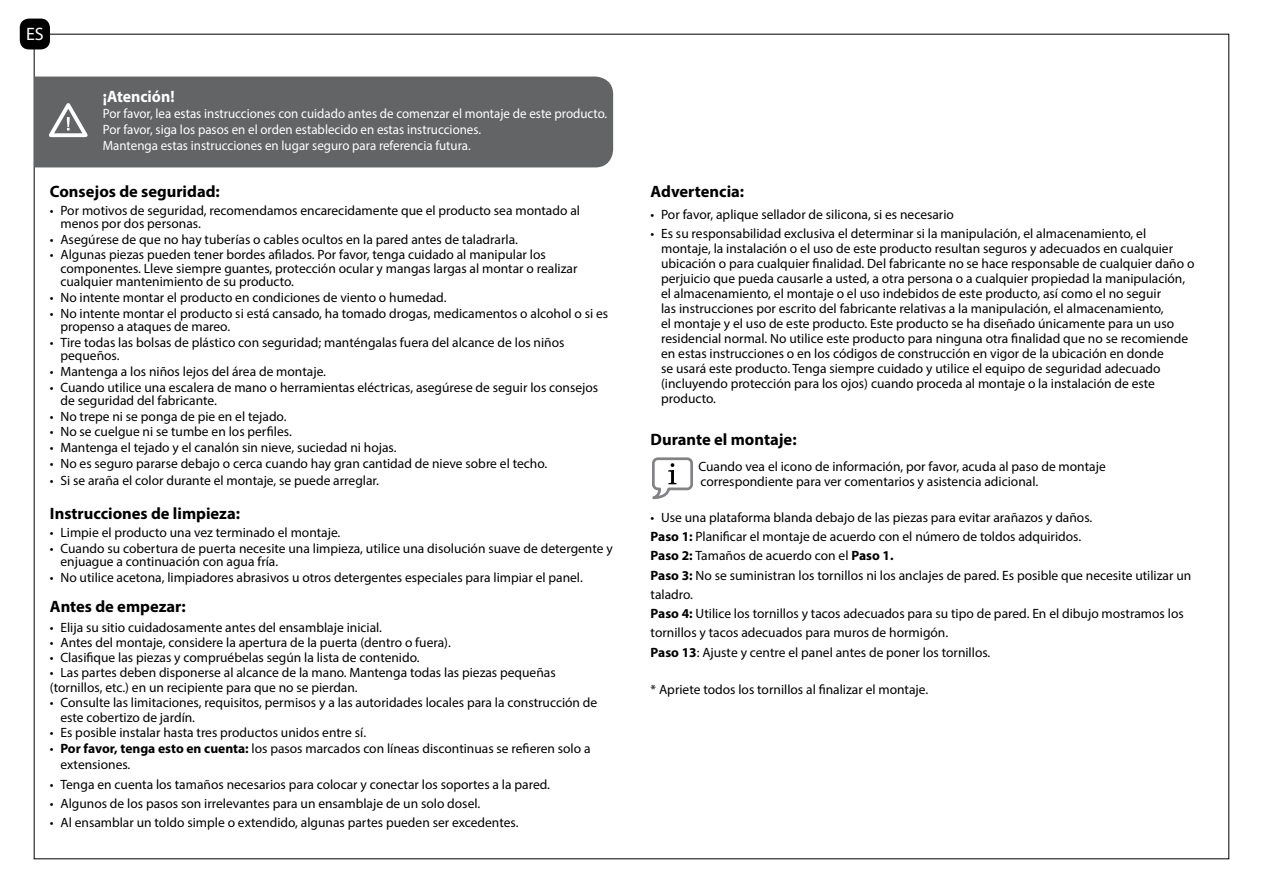
<style>
.page{position:relative;width:1263px;height:893px;background:#fff}
.page>*{position:absolute;margin:0;border:0;box-sizing:border-box;transform-origin:0 0}
.t1{font:18px "Myriad Pro";color:#fff}
.t2{font:700 16.5px "Myriad Pro";color:#000}
.t3{font:700 16.5px "Myriad Pro";color:#fff;scale:.96 1}
.t4{font:13.5px/15px "Myriad Pro";color:#000}
.t5{font:13.5px/16.2px "Myriad Pro";color:#fff;scale:.96 1}
.s1{font-weight:700}
</style>
<div class="page">
<div style="left:34px;top:77px;width:579px;height:90px;background:#636466"></div>
<svg style="left:44px;top:100px;width:48px;height:39px"></svg>
<div style="left:21px;top:19px;width:28px;height:30px;background:#000;border-radius:9px"></div>
<div style="left:20px;top:19px;width:30px;height:30px;border:2px solid #000;border-radius:9px"></div>
<svg style="left:652px;top:457px;width:41px;height:43px"></svg>
<h1 class="t1" style="left:26px;top:23px;width:19px">ES</h1>
<p class="t3" style="left:103px;top:85px;width:76px">¡Atención!</p>
<p class="t5" style="left:103px;top:105px;width:527px">Por favor, lea estas instrucciones con cuidado antes de comenzar el montaje de este producto.<br>Por favor, siga los pasos en el orden establecido en estas instrucciones.<br>Mantenga estas instrucciones en lugar seguro para referencia futura.</p>
<p class="t2" style="left:50px;top:181px;width:171px">Consejos de seguridad:</p>
<p class="t4" style="left:60px;top:203px;width:521px;line-height:13.5px;text-indent:-11px">• Por motivos de seguridad, recomendamos encarecidamente que el producto sea montado al menos por dos personas.</p>
<p class="t4" style="left:50px;top:232px;width:470px">• Asegúrese de que no hay tuberías o cables ocultos en la pared antes de taladrarla.</p>
<p class="t4" style="left:60px;top:248px;width:518px;line-height:13.5px;text-indent:-11px">• Algunas piezas pueden tener bordes afilados. Por favor, tenga cuidado al manipular los componentes. Lleve siempre guantes, protección ocular y mangas largas al montar o realizar cualquier mantenimiento de su producto.</p>
<p class="t4" style="left:50px;top:290px;width:398px">• No intente montar el producto en condiciones de viento o humedad.</p>
<p class="t4" style="left:60px;top:306px;width:549px;line-height:13.5px;text-indent:-11px">• No intente montar el producto si está cansado, ha tomado drogas, medicamentos o alcohol o si es propenso a ataques de mareo.</p>
<p class="t4" style="left:60px;top:335px;width:506px;line-height:13.5px;text-indent:-11px">• Tire todas las bolsas de plástico con seguridad; manténgalas fuera del alcance de los niños pequeños.</p>
<p class="t4" style="left:50px;top:364px;width:278px">• Mantenga a los niños lejos del área de montaje.</p>
<p class="t4" style="left:60px;top:380px;width:539px;line-height:13.5px;text-indent:-11px">• Cuando utilice una escalera de mano o herramientas eléctricas, asegúrese de seguir los consejos de seguridad del fabricante.</p>
<p class="t4" style="left:50px;top:408px;width:238px">• No trepe ni se ponga de pie en el tejado.</p>
<p class="t4" style="left:50px;top:424px;width:243px">• No se cuelgue ni se tumbe en los perfiles.</p>
<p class="t4" style="left:50px;top:440px;width:348px">• Mantenga el tejado y el canalón sin nieve, suciedad ni hojas.</p>
<p class="t4" style="left:50px;top:455px;width:499px">• No es seguro pararse debajo o cerca cuando hay gran cantidad de nieve sobre el techo.</p>
<p class="t4" style="left:50px;top:472px;width:331px">• Si se araña el color durante el montaje, se puede arreglar.</p>
<p class="t2" style="left:50px;top:503px;width:192px">Instrucciones de limpieza:</p>
<p class="t4" style="left:50px;top:525px;width:292px">• Limpie el producto una vez terminado el montaje.</p>
<p class="t4" style="left:60px;top:541px;width:554px;line-height:13.5px;text-indent:-11px">• Cuando su cobertura de puerta necesite una limpieza, utilice una disolución suave de detergente y enjuague a continuación con agua fría.</p>
<p class="t4" style="left:50px;top:570px;width:534px">• No utilice acetona, limpiadores abrasivos u otros detergentes especiales para limpiar el panel.</p>
<p class="t2" style="left:50px;top:596px;width:137px">Antes de empezar:</p>
<p class="t4" style="left:50px;top:619px;width:334px">• Elija su sitio cuidadosamente antes del ensamblaje inicial.</p>
<p class="t4" style="left:50px;top:634px;width:402px">• Antes del montaje, considere la apertura de la puerta (dentro o fuera).</p>
<p class="t4" style="left:50px;top:649px;width:371px">• Clasifique las piezas y compruébelas según la lista de contenido.</p>
<p class="t4" style="left:50px;top:664px;width:507px">• Las partes deben disponerse al alcance de la mano. Mantenga todas las piezas pequeñas (tornillos, etc.) en un recipiente para que no se pierdan.</p>
<p class="t4" style="left:60px;top:694px;width:538px;text-indent:-11px">• Consulte las limitaciones, requisitos, permisos y a las autoridades locales para la construcción de este cobertizo de jardín.</p>
<p class="t4" style="left:50px;top:724px;width:318px">• Es posible instalar hasta tres productos unidos entre sí.</p>
<p class="t4" style="left:60px;top:740px;width:532px;line-height:16.5px;text-indent:-11px">• <span class="s1">Por favor, tenga esto en cuenta:</span> los pasos marcados con líneas discontinuas se refieren solo a extensiones.</p>
<p class="t4" style="left:50px;top:776px;width:502px">• Tenga en cuenta los tamaños necesarios para colocar y conectar los soportes a la pared.</p>
<p class="t4" style="left:50px;top:796px;width:432px">• Algunos de los pasos son irrelevantes para un ensamblaje de un solo dosel.</p>
<p class="t4" style="left:50px;top:815px;width:470px">• Al ensamblar un toldo simple o extendido, algunas partes pueden ser excedentes.</p>
<p class="t2" style="left:651px;top:181px;width:95px">Advertencia:</p>
<p class="t4" style="left:651px;top:207px;width:305px">• Por favor, aplique sellador de silicona, si es necesario</p>
<p class="t4" style="left:661px;top:226px;width:535px;text-indent:-11px">• Es su responsabilidad exclusiva el determinar si la manipulación, el almacenamiento, el montaje, la instalación o el uso de este producto resultan seguros y adecuados en cualquier ubicación o para cualquier finalidad. Del fabricante no se hace responsable de cualquier daño o perjuicio que pueda causarle a usted, a otra persona o a cualquier propiedad la manipulación, el almacenamiento, el montaje o el uso indebidos de este producto, así como el no seguir<br>las instrucciones por escrito del fabricante relativas a la manipulación, el almacenamiento,<br>el montaje y el uso de este producto. Este producto se ha diseñado únicamente para un uso residencial normal. No utilice este producto para ninguna otra finalidad que no se recomiende en estas instrucciones o en los códigos de construcción en vigor de la ubicación en donde<br>se usará este producto. Tenga siempre cuidado y utilice el equipo de seguridad adecuado (incluyendo protección para los ojos) cuando proceda al montaje o la instalación de este producto.</p>
<p class="t2" style="left:651px;top:429px;width:148px">Durante el montaje:</p>
<p class="t4" style="left:698px;top:459px;width:409px">Cuando vea el icono de información, por favor, acuda al paso de montaje correspondiente para ver comentarios y asistencia adicional.</p>
<p class="t4" style="left:651px;top:508px;width:542px;line-height:19.2px">• Use una plataforma blanda debajo de las piezas para evitar arañazos y daños.<br><span class="s1">Paso 1:</span> Planificar el montaje de acuerdo con el número de toldos adquiridos.<br><span class="s1">Paso 2:</span> Tamaños de acuerdo con el <span class="s1">Paso 1.<br>Paso 3:</span> No se suministran los tornillos ni los anclajes de pared. Es posible que necesite utilizar un taladro.<br><span class="s1">Paso 4:</span> Utilice los tornillos y tacos adecuados para su tipo de pared. En el dibujo mostramos los tornillos y tacos adecuados para muros de hormigón.<br><span class="s1">Paso 13</span>: Ajuste y centre el panel antes de poner los tornillos.</p>
<p class="t4" style="left:651px;top:681px;width:279px">* Apriete todos los tornillos al finalizar el montaje.</p>
</div>
